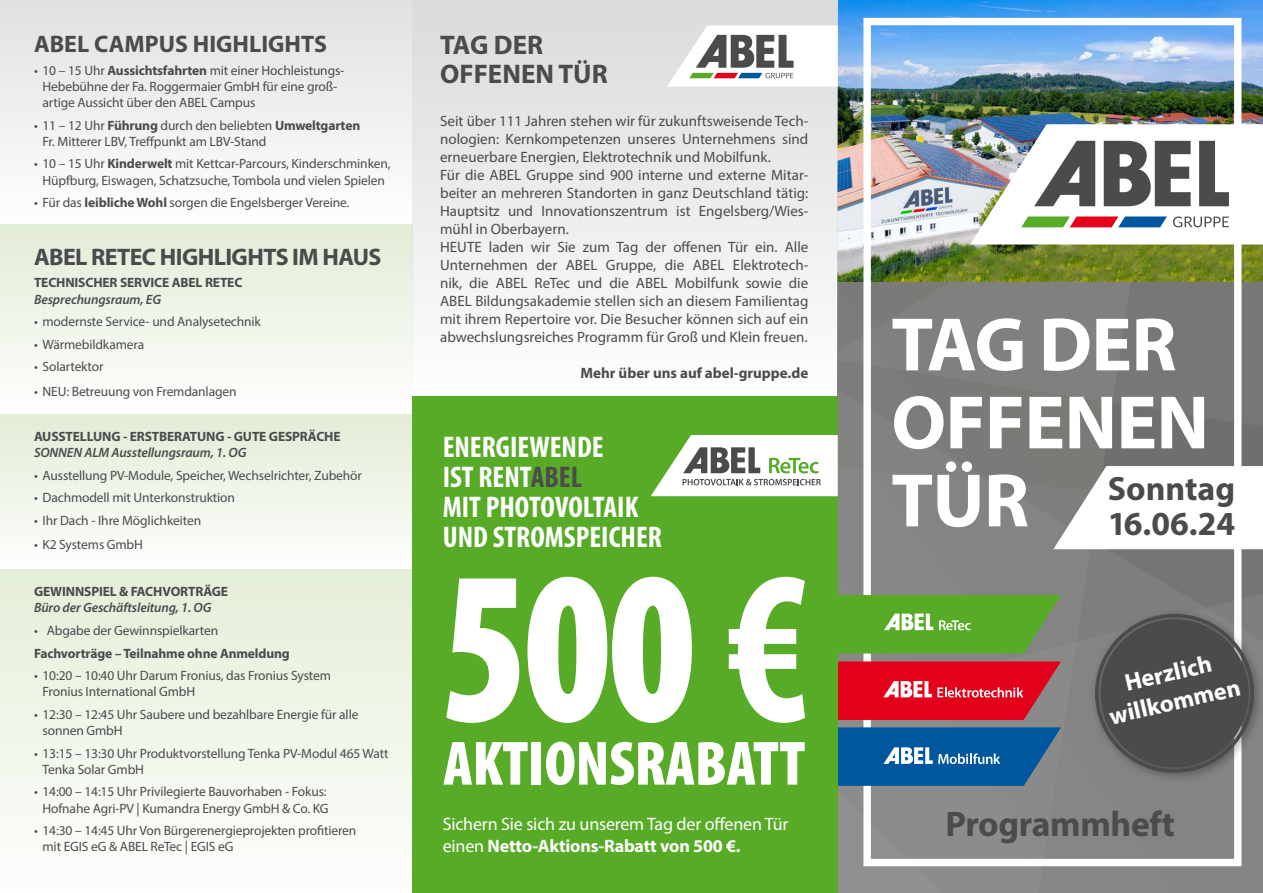
<style>
.page{position:relative;width:1263px;height:893px;background:#fff}
.page>*{position:absolute;margin:0;border:0;box-sizing:border-box;transform-origin:0 0}
.t1{font:900 condensed 219.45px "Myriad Pro";color:#fff;scale:.91 1}
.t2{font:700 76.35px/78px "Myriad Pro";letter-spacing:-.01em;color:#fff}
.t3{font:900 condensed 63px "Myriad Pro";letter-spacing:-.005em;color:#fff}
.t4{font:700 35.55px "Myriad Pro";letter-spacing:-.01em;color:#4b4b4d}
.t5{font:700 33.75px/35.2px "Myriad Pro";color:#4b4b4d}
.t6{font:30px/30px "Myriad Variable Concept";color:#fff}
.t7{font:27px/28.5px "Myriad Variable Concept";color:#4b4b4d}
.t8{font:700 24.3px/29.1px "Myriad Pro";color:#fff;text-align:center}
.t9{font:24px "Myriad Variable Concept";letter-spacing:-.025em;color:#4b4b4d}
.t10{font:24px "Myriad Variable Concept";color:#4b4b4d}
.t11{font:18px/21.6px "Myriad Pro";letter-spacing:-.01em;color:#fff}
.t12{font:15px/18px "Myriad Pro";color:#4b4b4d}
.t13{font:700 15px "Myriad Pro";color:#4b4b4d}
.t14{font:13.5px/16.2px "Myriad Pro";letter-spacing:-.01em;color:#4b4b4d}
.t15{font:700 13.5px "Myriad Pro";letter-spacing:-.01em;color:#4b4b4d}
.t16{font:italic 600 13.5px "Myriad Pro";letter-spacing:-.01em;color:#4b4b4d}
.s1{font-weight:700}
.s2{color:#4b4b4d}
</style>
<div class="page">
<img style="left:838px;top:0;width:425px;height:282px">
<img style="left:838px;top:282px;width:425px;height:611px">
<div style="left:863px;top:18px;width:378px;height:848px;border:7px solid #fff"></div>
<svg style="left:970px;top:124px;width:293px;height:120px"></svg>
<svg style="left:1053px;top:466px;width:210px;height:83px"></svg>
<div style="left:1089px;top:608px;width:174px;height:175px;background:#000;opacity:.35"></div>
<div style="left:1100px;top:619px;width:148px;height:148px;background:#4b4b4d;border-radius:50%"></div>
<div style="left:1095px;top:614px;width:159px;height:159px;border:4px solid #4b4b4d;border-radius:50%"></div>
<div style="left:1102px;top:621px;width:145px;height:145px;border:4px solid #4b4b4d;border-radius:50%"></div>
<svg style="left:838px;top:661px;width:223px;height:59px"></svg>
<svg style="left:838px;top:595px;width:223px;height:58px"></svg>
<svg style="left:838px;top:727px;width:223px;height:59px"></svg>
<div style="left:0;top:225px;width:412px;height:189px;background:linear-gradient(to bottom,#e2edd7,#fefefe)"></div>
<div style="left:412px;top:0;width:426px;height:402px;background:linear-gradient(to bottom,#dadbdc,#fefefe)"></div>
<div style="left:0;top:414px;width:412px;height:157px;background:linear-gradient(to bottom,#e1ecd7,#fefefe)"></div>
<div style="left:0;top:570px;width:412px;height:323px;background:linear-gradient(to bottom,#e4efd8,#fdfefd)"></div>
<div style="left:0;top:0;width:412px;height:225px;background:linear-gradient(to bottom,#e0e1e2,#fefefe)"></div>
<div style="left:412px;top:396px;width:426px;height:497px;background:#57ab27"></div>
<svg style="left:651px;top:435px;width:187px;height:61px"></svg>
<svg style="left:667px;top:26px;width:171px;height:61px"></svg>
<h3 class="t10" style="left:34px;top:30px;width:295px">ABEL CAMPUS HIGHLIGHTS</h3>
<p class="t14" style="left:43px;top:62px;width:303px;text-indent:-9px">• 10 – 15 Uhr <span class="s1">Aussichtsfahrten</span> mit einer Hochleistungs-<br>Hebebühne der Fa. Roggermaier GmbH für eine groß&shy;artige Aussicht über den ABEL Campus</p>
<p class="t14" style="left:43px;top:117px;width:319px;text-indent:-9px">• 11 – 12 Uhr <span class="s1">Führung</span> durch den beliebten <span class="s1">Umweltgarten<br></span>Fr. Mitterer LBV, Treffpunkt am LBV-Stand</p>
<p class="t14" style="left:34px;top:155px;width:358px;text-align:center">• 10 – 15 Uhr <span class="s1">Kinderwelt</span> mit Kettcar-Parcours, Kinderschminken,<br>Hüpfburg, Eiswagen, Schatzsuche, Tombola und vielen Spielen</p>
<p class="t14" style="left:34px;top:194px;width:317px">• Für das <span class="s1">leibliche Wohl</span> sorgen die Engelsberger Vereine.</p>
<h3 class="t9" style="left:34px;top:243px;width:349px">ABEL RETEC HIGHLIGHTS IM HAUS</h3>
<p class="t15" style="left:34px;top:274px;width:210px">TECHNISCHER SERVICE ABEL RETEC</p>
<p class="t16" style="left:34px;top:291px;width:129px">Besprechungsraum, EG</p>
<p class="t14" style="left:34px;top:313px;width:228px">• modernste Service- und Analysetechnik</p>
<p class="t14" style="left:34px;top:336px;width:112px">• Wärmebildkamera</p>
<p class="t14" style="left:34px;top:359px;width:71px">• Solartektor</p>
<p class="t14" style="left:34px;top:383px;width:204px">• NEU: Betreuung von Fremdanlagen</p>
<p class="t15" style="left:34px;top:428px;width:308px">AUSSTELLUNG - ERSTBERATUNG - GUTE GESPRÄCHE</p>
<p class="t16" style="left:34px;top:444px;width:214px">SONNEN ALM Ausstellungsraum, 1. OG</p>
<p class="t14" style="left:34px;top:467px;width:329px">• Ausstellung PV-Module, Speicher, Wechselrichter, Zubehör</p>
<p class="t14" style="left:34px;top:489px;width:202px">• Dachmodell mit Unterkonstruktion</p>
<p class="t14" style="left:34px;top:512px;width:169px">• Ihr Dach - Ihre Möglichkeiten</p>
<p class="t14" style="left:34px;top:536px;width:110px">• K2 Systems GmbH</p>
<p class="t15" style="left:34px;top:583px;width:195px">GEWINNSPIEL &amp; FACHVORTRÄGE</p>
<p class="t16" style="left:34px;top:599px;width:179px">Büro der Geschäftsleitung, 1. OG</p>
<p class="t14" style="left:34px;top:622px;width:186px">• Abgabe der Gewinnspielkarten</p>
<p class="t15" style="left:34px;top:644px;width:257px">Fachvorträge – Teilnahme ohne Anmeldung</p>
<p class="t14" style="left:43px;top:667px;width:290px;text-indent:-9px">• 10:20 – 10:40 Uhr Darum Fronius, das Fronius System<br>Fronius International GmbH</p>
<p class="t14" style="left:43px;top:706px;width:317px;text-indent:-9px">• 12:30 – 12:45 Uhr Saubere und bezahlbare Energie für alle sonnen GmbH</p>
<p class="t14" style="left:43px;top:745px;width:347px;text-indent:-9px">• 13:15 – 13:30 Uhr Produktvorstellung Tenka PV-Modul 465 Watt<br>Tenka Solar GmbH</p>
<p class="t14" style="left:34px;top:784px;width:296px;text-align:right">• 14:00 – 14:15 Uhr Privilegierte Bauvorhaben - Fokus:<br>Hofnahe Agri-PV | Kumandra Energy GmbH &amp; Co. KG</p>
<p class="t14" style="left:43px;top:822px;width:315px;text-indent:-9px">• 14:30 – 14:45 Uhr Von Bürgerenergieprojekten profitieren mit EGIS eG &amp; ABEL ReTec | EGIS eG</p>
<h3 class="t7" style="left:440px;top:31px;width:169px">TAG DER<br>OFFENEN TÜR</h3>
<p class="t12" style="left:440px;top:112px;width:370px">Seit über 111 Jahren stehen wir für zukunftsweisende Tech&shy;nologien: Kernkompetenzen unseres Unternehmens sind erneuerbare Energien, Elektrotechnik und Mobilfunk.<br>Für die ABEL Gruppe sind 900 interne und externe Mitar&shy;beiter an mehreren Standorten in ganz Deutschland tätig:<br>Hauptsitz und Innovationszentrum ist Engelsberg/Wies&shy;mühl in Oberbayern.<br>HEUTE laden wir Sie zum Tag der offenen Tür ein. Alle Unternehmen der ABEL Gruppe, die ABEL Elektrotech&shy;nik, die ABEL ReTec und die ABEL Mobilfunk sowie die ABEL Bildungsakademie stellen sich an diesem Familientag mit ihrem Repertoire vor. Die Besucher können sich auf ein abwechslungsreiches Programm für Groß und Klein freuen.</p>
<p class="t13" style="left:580px;top:363px;width:229px">Mehr über uns auf abel-gruppe.de</p>
<h3 class="t6" style="left:443px;top:432px;width:221px">ENERGIEWENDE<br>IST RENT<span class="s2">ABEL<br></span>MIT PHOTOVOLTAIK<br>UND STROMSPEICHER</h3>
<h1 class="t1" style="left:440px;top:507px;width:406px">500 <span class="s1">€</span></h1>
<h3 class="t3" style="left:443px;top:723px;width:364px">AKTIONSRABATT</h3>
<h3 class="t11" style="left:443px;top:813px;width:347px">Sichern Sie sich zu unserem Tag der offenen Tür einen <span class="s1">Netto-Aktions-Rabatt von 500 €.</span></h3>
<h2 class="t2" style="left:891px;top:303px;width:319px">TAG DER<br>OFFENEN<br>TÜR</h2>
<h3 class="t5" style="left:1108px;top:470px;width:129px">Sonntag<br>16.06.24</h3>
<h3 class="t8" style="left:1100px;top:673px;width:135px;rotate:-13deg">Herzlich willkommen</h3>
<h3 class="t4" style="left:945px;top:801px;width:231px">Programmheft</h3>
</div>
